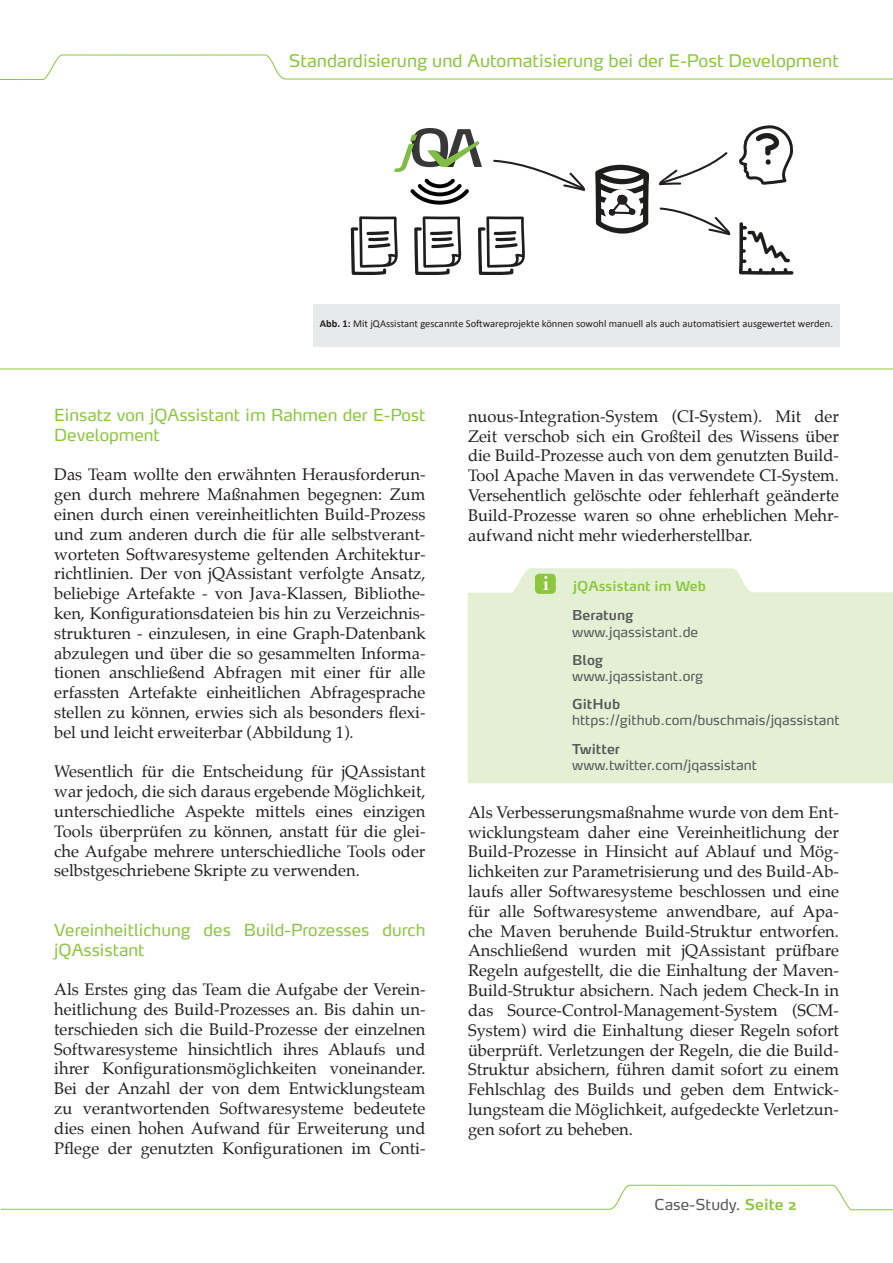
<style>
.page{position:relative;width:893px;height:1263px;background:#fff}
.page>*{position:absolute;margin:0;border:0;box-sizing:border-box;transform-origin:0 0}
.t1{font:700 19.05px "Palatino";color:#fff}
.t2{font:17.25px "Max OT";color:#8bc63e}
.t3{font:16.5px/19.8px "Palatino";color:#231f20;text-align:justify}
.t4{font:16.5px/19.8px "Max OT";color:#8bc63e}
.t5{font:15px "Max OT";color:#57585a}
.t6{font:13.5px "Max OT";color:#57585a}
.t7{font:600 13.5px "Max OT";color:#57585a}
.t8{font:600 13.5px "Max OT";color:#8bc63e}
.t9{font:10.5px "Calibri";color:#231f20}
.s1{font-weight:700}
.s2{font-weight:600;color:#8bc63e}
</style>
<div class="page">
<svg style="left:0;top:1184px;width:893px;height:26px"></svg>
<div style="left:468px;top:568px;width:425px;height:215px;background:#e4f0d4"></div>
<div style="left:535px;top:574px;width:21px;height:20px;background:#8bc63e;border-radius:4px"></div>
<svg style="left:0;top:54px;width:893px;height:26px"></svg>
<hr style="left:0;top:369px;width:893px;height:1px;background:#8bc63e">
<svg style="left:739px;top:125px;width:54px;height:60px"></svg>
<svg style="left:739px;top:222px;width:54px;height:53px"></svg>
<svg style="left:659px;top:152px;width:69px;height:33px"></svg>
<svg style="left:659px;top:207px;width:71px;height:28px"></svg>
<svg style="left:595px;top:165px;width:54px;height:69px"></svg>
<svg style="left:478px;top:216px;width:47px;height:59px"></svg>
<svg style="left:414px;top:216px;width:47px;height:59px"></svg>
<svg style="left:351px;top:216px;width:47px;height:59px"></svg>
<svg style="left:394px;top:128px;width:88px;height:77px"></svg>
<svg style="left:493px;top:160px;width:92px;height:31px"></svg>
<div style="left:313px;top:305px;width:526px;height:42px;background:#e8e9ea"></div>
<p class="t2" style="left:289px;top:50px;width:552px">Standardisierung und Automatisierung bei der E-Post Development</p>
<p class="t9" style="left:320px;top:317px;width:515px"><span class="s1">Abb. 1:</span> Mit jQAssistant gescannte Softwareprojekte können sowohl manuell als auch automatisiert ausgewertet werden.</p>
<p class="t4" style="left:54px;top:406px;width:373px">Einsatz von jQAssistant im Rahmen der E-Post<br>Development</p>
<p class="t3" style="left:54px;top:465px;width:373px">Das Team wollte den erwähnten Herausforderun&shy;gen durch mehrere Maßnahmen begegnen: Zum einen durch einen vereinheitlichten Build-Prozess und zum anderen durch die für alle selbstverant&shy;worteten Softwaresysteme geltenden Architektur&shy;richtlinien. Der von jQAssistant verfolgte Ansatz, beliebige Artefakte - von Java-Klassen, Bibliothe&shy;ken, Konfigurationsdateien bis hin zu Verzeichnis&shy;strukturen - einzulesen, in eine Graph-Datenbank abzulegen und über die so gesammelten Informa&shy;tionen anschließend Abfragen mit einer für alle erfassten Artefakte einheitlichen Abfragesprache stellen zu können, erwies sich als besonders flexi&shy;bel und leicht erweiterbar (Abbildung 1).</p>
<p class="t3" style="left:54px;top:762px;width:373px">Wesentlich für die Entscheidung für jQAssistant war jedoch, die sich daraus ergebende Möglichkeit, unterschiedliche Aspekte mittels eines einzigen Tools überprüfen zu können, anstatt für die glei&shy;che Aufgabe mehrere unterschiedliche Tools oder selbstgeschriebene Skripte zu verwenden.</p>
<p class="t4" style="left:54px;top:921px;width:373px">Vereinheitlichung des Build-Prozesses durch jQAssistant</p>
<p class="t3" style="left:54px;top:980px;width:373px">Als Erstes ging das Team die Aufgabe der Verein&shy;heitlichung des Build-Prozesses an. Bis dahin un&shy;terschieden sich die Build-Prozesse der einzelnen Softwaresysteme hinsichtlich ihres Ablaufs und ihrer Konfigurationsmöglichkeiten voneinander.<br>Bei der Anzahl der von dem Entwicklungsteam zu verantwortenden Softwaresysteme bedeutete dies einen hohen Aufwand für Erweiterung und Pflege der genutzten Konfigurationen im Conti-</p>
<p class="t3" style="left:468px;top:406px;width:372px">nuous-Integration-System (CI-System). Mit der Zeit verschob sich ein Großteil des Wissens über die Build-Prozesse auch von dem genutzten Build-Tool Apache Maven in das verwendete CI-System.<br>Versehentlich gelöschte oder fehlerhaft geänderte Build-Prozesse waren so ohne erheblichen Mehr&shy;aufwand nicht mehr wiederherstellbar.</p>
<p class="t1" style="left:543px;top:568px;width:8px">i</p>
<p class="t8" style="left:573px;top:577px;width:134px">jQAssistant im Web</p>
<p class="t7" style="left:572px;top:607px;width:63px">Beratung</p>
<p class="t6" style="left:572px;top:623px;width:128px">www.jqassistant.de</p>
<p class="t7" style="left:572px;top:651px;width:33px">Blog</p>
<p class="t6" style="left:572px;top:667px;width:132px">www.jqassistant.org</p>
<p class="t7" style="left:572px;top:695px;width:49px">GitHub</p>
<p class="t6" style="left:572px;top:712px;width:269px">https://github.com/buschmais/jqassistant</p>
<p class="t7" style="left:572px;top:740px;width:49px">Twitter</p>
<p class="t6" style="left:572px;top:756px;width:186px">www.twitter.com/jqassistant</p>
<p class="t3" style="left:468px;top:802px;width:372px">Als Verbesserungsmaßnahme wurde von dem Ent&shy;wicklungsteam daher eine Vereinheitlichung der Build-Prozesse in Hinsicht auf Ablauf und Mög&shy;lichkeiten zur Parametrisierung und des Build-Ab&shy;laufs aller Softwaresysteme beschlossen und eine für alle Softwaresysteme anwendbare, auf Apa&shy;che Maven beruhende Build-Struktur entworfen.<br>Anschließend wurden mit jQAssistant prüfbare Regeln aufgestellt, die die Einhaltung der Maven-Build-Struktur absichern. Nach jedem Check-In in das Source-Control-Management-System (SCM-System) wird die Einhaltung dieser Regeln sofort überprüft. Verletzungen der Regeln, die die Build-Struktur absichern, führen damit sofort zu einem Fehlschlag des Builds und geben dem Entwick&shy;lungsteam die Möglichkeit, aufgedeckte Verletzun&shy;gen sofort zu beheben.</p>
<p class="t5" style="left:655px;top:1195px;width:144px">Case-Study. <span class="s2">Seite 2</span></p>
</div>
